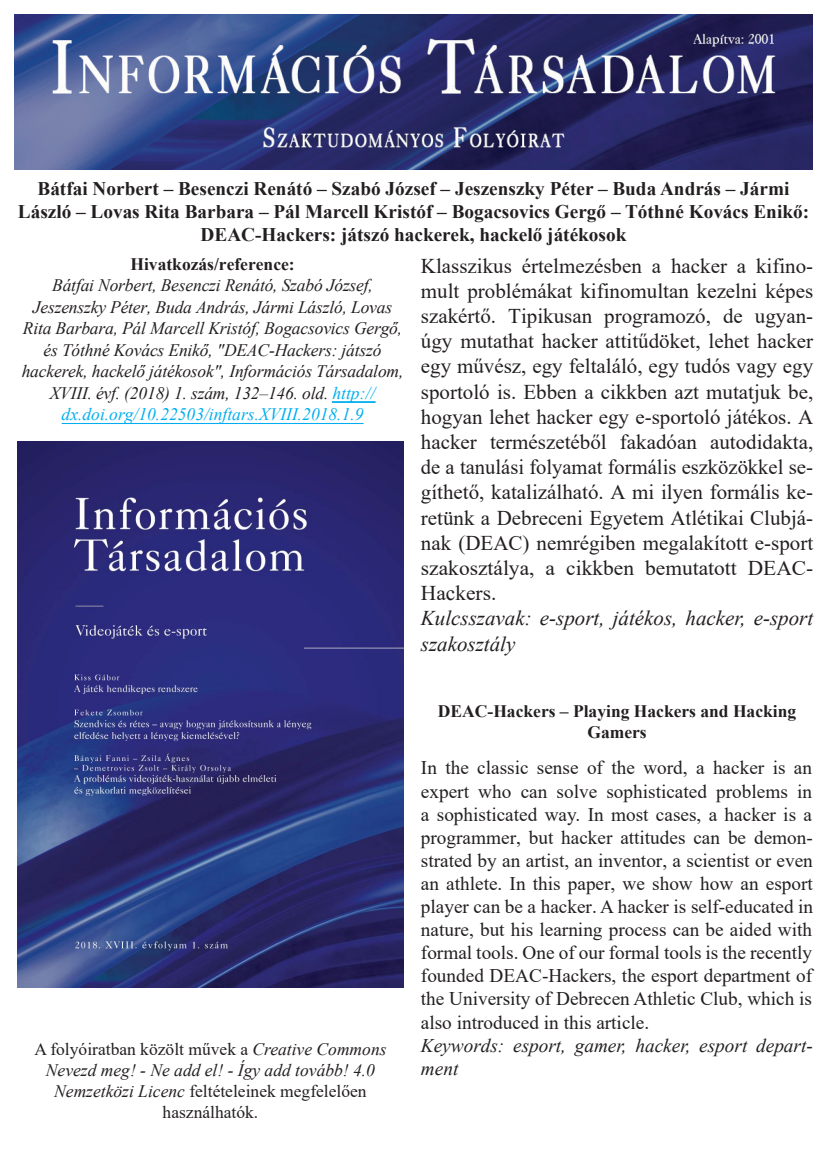
<style>
.page{position:relative;width:827px;height:1174px;background:#fff}
.page>*{position:absolute;margin:0;border:0;box-sizing:border-box;transform-origin:0 0}
.t1{font:21px/25.2px "Times New Roman";color:#231f20;text-align:justify}
.t2{font:italic 21px/25.2px "Times New Roman";color:#231f20}
.t3{font:19.25px/23.1px "Times New Roman";color:#231f20;text-align:justify}
.t4{font:700 19.25px/23.1px "Times New Roman";color:#231f20;text-align:center}
.t5{font:italic 19.25px/23.1px "Times New Roman";color:#231f20}
.t6{font:italic 17.5px/21.5px "Times New Roman";letter-spacing:-.01em;color:#231f20;text-align:center}
.t7{font:700 17.5px/21px "Times New Roman";color:#231f20;text-align:center}
.s1{color:#00aeef}
.s2{font-style:normal}
</style>
<div class="page">
<img style="left:15px;top:15px;width:797px;height:154px">
<hr style="left:332px;top:402px;width:44px;height:1px;background:#00aeef">
<hr style="left:62px;top:423px;width:302px;height:1px;background:#00aeef">
<img style="left:18px;top:441px;width:385px;height:547px">
<p class="t4" style="left:18px;top:176px;width:793px">Bátfai Norbert – Besenczi Renátó – Szabó József – Jeszenszky Péter – Buda András – Jármi<br>László – Lovas Rita Barbara – Pál Marcell Kristóf – Bogacsovics Gergő – Tóthné Kovács Enikő:<br>DEAC-Hackers: játszó hackerek, hackelő játékosok</p>
<p class="t1" style="left:421px;top:252px;width:394px">Klasszikus értelmezésben a hacker a kifino&shy;mult problémákat kifinomultan kezelni képes szakértő. Tipikusan programozó, de ugyan&shy;úgy mutathat hacker attitűdöket, lehet hacker egy művész, egy feltaláló, egy tudós vagy egy sportoló is. Ebben a cikkben azt mutatjuk be, hogyan lehet hacker egy e-sportoló játékos. A hacker természetéből fakadóan autodidakta, de a tanulási folyamat formális eszközökkel se&shy;gíthető, katalizálható. A mi ilyen formális ke&shy;retünk a Debreceni Egyetem Atlétikai Clubjá&shy;nak (DEAC) nemrégiben megalakított e-sport szakosztálya, a cikkben bemutatott DEAC-Hackers.</p>
<p class="t2" style="left:421px;top:605px;width:394px">Kulcsszavak: e-sport, játékos, hacker, e-sport szakosztály</p>
<p class="t7" style="left:130px;top:253px;width:166px">Hivatkozás/reference:</p>
<p class="t6" style="left:22px;top:274px;width:383px">Bátfai Norbert, Besenczi Renátó, Szabó József, Jeszenszky Péter, Buda András, Jármi László, Lovas Rita Barbara, Pál Marcell Kristóf, Bogacsovics Gergő, és Tóthné Kovács Enikő, "DEAC-Hackers: játszó hackerek, hackelő játékosok", Információs Társadalom, XVIII. évf. (2018) 1. szám, 132–146. old. <span class="s1">http:// dx.doi.org/10.22503/inftars.XVIII.2018.1.9</span></p>
<p class="t6" style="left:34px;top:1038px;width:354px;line-height:21px"><span class="s2">A folyóiratban közölt művek a</span> Creative Commons Nevezd meg! - Ne add el! - Így add tovább! 4.0<br>Nemzetközi Licenc <span class="s2">feltételeinek megfelelően használhatók.</span></p>
<p class="t7" style="left:438px;top:700px;width:360px">DEAC-Hackers – Playing Hackers and Hacking<br>Gamers</p>
<p class="t3" style="left:421px;top:756px;width:394px">In the classic sense of the word, a hacker is an expert who can solve sophisticated problems in a sophisticated way. In most cases, a hacker is a programmer, but hacker attitudes can be demon&shy;strated by an artist, an inventor, a scientist or even an athlete. In this paper, we show how an esport player can be a hacker. A hacker is self-educated in nature, but his learning process can be aided with formal tools. One of our formal tools is the recently founded DEAC-Hackers, the esport department of the University of Debrecen Athletic Club, which is also introduced in this article.</p>
<p class="t5" style="left:421px;top:1033px;width:393px">Keywords: esport, gamer, hacker, esport depart&shy;ment</p>
</div>
